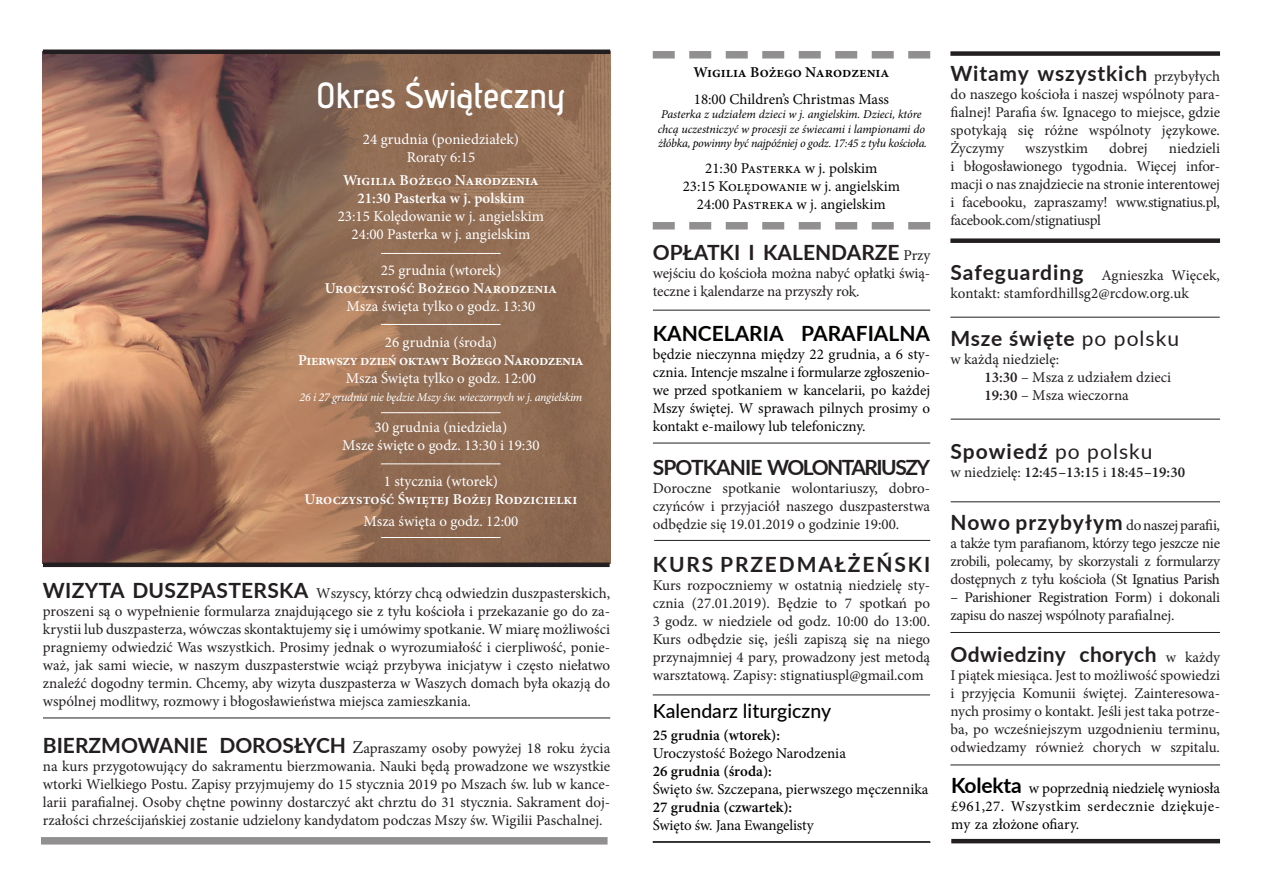
<style>
.page{position:relative;width:1263px;height:893px;background:#fff}
.page>*{position:absolute;margin:0;border:0;box-sizing:border-box;transform-origin:0 0}
.t1{font:36px "advent Bd 2";color:#fff}
.t2{font:700 21px "Lato";letter-spacing:.035em;color:#231f20}
.t3{font:700 21px "Lato";letter-spacing:-.07em;color:#231f20}
.t4{font:700 21px "Lato";color:#231f20}
.t5{font:700 21px "Lato";color:#040503}
.t6{font:700 21px "Lato";letter-spacing:.09em;color:#231f20}
.t7{font:500 19.5px "Lato";color:#040503}
.t8{font:15px/18px "Minion Pro";letter-spacing:-.005em;color:#231f20;text-align:justify}
.t9{font:15px/18px "Minion Pro";color:#040503}
.t10{font:15px "Minion Pro";color:#fff}
.t11{font:600 15px/18px "Minion Pro";letter-spacing:-.005em;color:#fff;text-align:center}
.t12{font:15px/18px "Minion Pro";letter-spacing:-.005em;color:#000;text-align:justify}
.t13{font:15px/18px "Minion Pro";letter-spacing:-.025em;color:#231f20}
.t14{font:600 15px "Minion Pro";color:#040503}
.t15{font:600 15px "Minion Pro";letter-spacing:-.03em;color:#fff}
.t16{font:600 15px "Minion Pro";color:#231f20}
.t17{font:italic 12px/14.4px "Minion Pro";letter-spacing:-.01em;color:#040503}
.t18{font:italic 12px "Minion Pro";letter-spacing:-.025em;color:#fff}
.s1{font-weight:400}
.s2{font-family:"Lato";font-weight:700;font-size:21px}
.s3{font-size:18px}
.s4{font-family:"Minion Pro";font-weight:400;font-size:15px}
.s5{font-weight:600}
.s6{font-weight:500}
</style>
<div class="page">
<hr style="left:951px;top:839px;width:269px;height:4px;background:#231f20">
<div style="left:950px;top:238px;width:270px;height:5px;background:#231f20"></div>
<hr style="left:951px;top:419px;width:269px;height:1px;background:#231f20">
<div style="left:950px;top:51px;width:270px;height:5px;background:#231f20"></div>
<hr style="left:950px;top:632px;width:270px;height:1px;background:#231f20">
<hr style="left:951px;top:501px;width:269px;height:1px;background:#231f20">
<hr style="left:950px;top:764px;width:270px;height:1px;background:#231f20">
<hr style="left:653px;top:443px;width:277px;height:1px;background:#231f20">
<hr style="left:653px;top:842px;width:277px;height:1px;background:#231f20">
<div style="left:41px;top:837px;width:566px;height:8px;background:#918f8f"></div>
<img style="left:43px;top:54px;width:567px;height:509px">
<hr style="left:43px;top:50px;width:567px;height:4px;background:#231f20">
<hr style="left:381px;top:253px;width:120px;height:1px;background:#fff">
<hr style="left:381px;top:463px;width:120px;height:1px;background:#fff">
<hr style="left:381px;top:412px;width:120px;height:1px;background:#fff">
<hr style="left:381px;top:537px;width:120px;height:1px;background:#fff">
<hr style="left:43px;top:563px;width:567px;height:4px;background:#231f20">
<hr style="left:43px;top:718px;width:567px;height:1px;background:#231f20">
<hr style="left:381px;top:324px;width:120px;height:1px;background:#fff">
<hr style="left:653px;top:694px;width:277px;height:1px;background:#231f20">
<hr style="left:654px;top:540px;width:276px;height:1px;background:#231f20">
<hr style="left:653px;top:841px;width:277px;height:1px;background:#231f20">
<hr style="left:653px;top:310px;width:277px;height:1px;background:#231f20">
<svg style="left:653px;top:222px;width:277px;height:8px"></svg>
<svg style="left:653px;top:51px;width:277px;height:8px"></svg>
<hr style="left:950px;top:317px;width:270px;height:1px;background:#231f20">
<p class="t1" style="left:316px;top:73px;width:251px">Okres Świąteczny</p>
<p class="t10" style="left:363px;top:130px;width:157px">24 grudnia (poniedziałek)</p>
<p class="t10" style="left:407px;top:148px;width:70px">Roraty 6:15</p>
<p class="t11" style="left:343px;top:171px;width:197px">Wigilia Bożego Narodzenia</p>
<p class="t11" style="left:357px;top:189px;width:169px">21:30 Pasterka w j. polskim</p>
<p class="t10" style="left:338px;top:206px;width:208px">23:15 Kolędowanie w j. angielskim</p>
<p class="t10" style="left:352px;top:224px;width:180px">24:00 Pasterka w j. angielskim</p>
<p class="t11" style="left:325px;top:261px;width:234px"><span class="s1">25 grudnia (wtorek)<br></span>Uroczystość Bożego Narodzenia</p>
<p class="t10" style="left:346px;top:296px;width:190px">Msza święta tylko o godz. 13:30</p>
<p class="t10" style="left:385px;top:332px;width:114px">26 grudnia (środa)</p>
<p class="t15" style="left:298px;top:350px;width:287px">Pierwszy dzień oktawy Bożego Narodzenia</p>
<p class="t10" style="left:346px;top:368px;width:192px">Msza Święta tylko o godz. 12:00</p>
<p class="t18" style="left:300px;top:389px;width:284px">26 i 27 grudnia nie będzie Mszy św. wieczornych w j. angielskim</p>
<p class="t10" style="left:375px;top:417px;width:134px">30 grudnia (niedziela)</p>
<p class="t10" style="left:342px;top:435px;width:199px">Msze święte o godz. 13:30 i 19:30</p>
<p class="t10" style="left:384px;top:471px;width:116px">1 stycznia (wtorek)</p>
<p class="t11" style="left:305px;top:490px;width:274px">Uroczystość Świętej Bożej Rodzicielki</p>
<p class="t10" style="left:363px;top:511px;width:157px">Msza święta o godz. 12:00</p>
<p class="t8" style="left:43px;top:584px;width:569px"><span class="s2">WIZYTA DUSZPASTERSKA</span> Wszyscy, którzy chcą odwiedzin duszpasterskich, proszeni są o wypełnienie formularza znajdującego sie z tyłu kościoła i przekazanie go do za&shy;krystii lub duszpasterza, wówczas skontaktujemy się i umówimy spotkanie. W miarę możliwości pragniemy odwiedzić Was wszystkich. Prosimy jednak o wyrozumiałość i cierpliwość, ponie&shy;waż, jak sami wiecie, w naszym duszpasterstwie wciąż przybywa inicjatyw i często niełatwo znaleźć dogodny termin. Chcemy, aby wizyta duszpasterza w Waszych domach była okazją do wspólnej modlitwy, rozmowy i błogosławieństwa miejsca zamieszkania.</p>
<p class="t8" style="left:43px;top:739px;width:569px"><span class="s2">BIERZMOWANIE DOROSŁYCH</span> <span class="s3">Z</span>apraszamy osoby powyżej 18 roku życia na kurs przygotowujący do sakramentu bierzmowania. Nauki będą prowadzone we wszystkie wtorki Wielkiego Postu. Zapisy przyjmujemy do 15 stycznia 2019 po Mszach św. lub w kance&shy;larii parafialnej. Osoby chętne powinny dostarczyć akt chrztu do 31 stycznia. Sakrament doj&shy;rzałości chrześcijańskiej zostanie udzielony kandydatom podczas Mszy św. Wigilii Paschalnej.</p>
<p class="t14" style="left:693px;top:62px;width:197px">Wigilia Bożego Narodzenia</p>
<p class="t9" style="left:694px;top:90px;width:197px">18:00 Children’s Christmas Mass</p>
<p class="t17" style="left:658px;top:107px;width:271px">Pasterka z udziałem dzieci w j. angielskim. Dzieci, które chcą uczestniczyć w procesji ze świecami i lampionami do żłóbka, powinny być najpóźniej o godz. 17:45 z tyłu kościoła.</p>
<p class="t9" style="left:705px;top:160px;width:174px">21:30 Pasterka w j. polskim</p>
<p class="t9" style="left:683px;top:178px;width:219px">23:15 Kolędowanie w j. angielskim</p>
<p class="t9" style="left:697px;top:196px;width:190px">24:00 Pastreka w j. angielskim</p>
<p class="t4" style="left:653px;top:237px;width:279px">OPŁATKI I KALENDARZE <span class="s4">Przy</span></p>
<p class="t8" style="left:653px;top:264px;width:279px">wejściu do kościoła można nabyć opłatki świą&shy;teczne i kalendarze na przyszły rok.</p>
<p class="t5" style="left:653px;top:318px;width:279px">KANCELARIA PARAFIALNA</p>
<p class="t9" style="left:653px;top:345px;width:279px;text-align:justify">będzie nieczynna między 22 grudnia, a 6 sty&shy;cznia. Intencje mszalne i formularze zgłoszenio&shy;we przed spotkaniem w kancelarii, po każdej Mszy świętej. W sprawach pilnych prosimy o kontakt e-mailowy lub telefoniczny.</p>
<p class="t3" style="left:653px;top:452px;width:279px">SPOTKANIE WOLONTARIUSZY</p>
<p class="t8" style="left:653px;top:479px;width:279px">Doroczne spotkanie wolontariuszy, dobro&shy;czyńców i przyjaciół naszego duszpasterstwa odbędzie się 19.01.2019 o godzinie 19:00.</p>
<p class="t6" style="left:653px;top:548px;width:279px">KURS PRZEDMAŁŻEŃSKI</p>
<p class="t8" style="left:653px;top:576px;width:279px">Kurs rozpoczniemy w ostatnią niedzielę sty&shy;cznia (27.01.2019). Będzie to 7 spotkań po 3 godz. w niedziele od godz. 10:00 do 13:00.<br>Kurs odbędzie się, jeśli zapiszą się na niego przynajmniej 4 pary, prowadzony jest metodą warsztatową. Zapisy: stignatiuspl@gmail.com</p>
<p class="t7" style="left:653px;top:697px;width:180px">Kalendarz liturgiczny</p>
<p class="t9" style="left:653px;top:726px;width:195px"><span class="s5">25 grudnia (wtorek):<br></span>Uroczystość Bożego Narodzenia</p>
<p class="t9" style="left:653px;top:762px;width:277px"><span class="s5">26 grudnia (środa):<br></span>Święto św. Szczepana, pierwszego męczennika</p>
<p class="t14" style="left:653px;top:797px;width:141px">27 grudnia (czwartek):</p>
<p class="t9" style="left:653px;top:816px;width:163px">Święto św. Jana Ewangelisty</p>
<p class="t2" style="left:950px;top:58px;width:271px">Witamy wszystkich <span class="s4">przybyłych</span></p>
<p class="t8" style="left:950px;top:85px;width:271px">do naszego kościoła i naszej wspólnoty para&shy;fialnej! Parafia św. Ignacego to miejsce, gdzie spotykają się różne wspólnoty językowe.<br>Życzymy</p>
<p class="t8" style="left:950px;top:139px;width:271px;text-indent:219px">niedzieli i błogosławionego tygodnia. Więcej infor&shy;macji o nas znajdziecie na stronie interentowej i facebooku, zapraszamy! www.stignatius.pl, facebook.com/stignatiuspl</p>
<p class="t8" style="left:1025px;top:139px;width:64px">wszystkim</p>
<p class="t8" style="left:1109px;top:139px;width:40px">dobrej</p>
<p class="t8" style="left:950px;top:266px;width:271px"><span class="s2">Safeguarding</span> Agnieszka Więcek, kontakt: stamfordhillsg2@rcdow.org.uk</p>
<p class="t2" style="left:950px;top:323px;width:230px">Msze święte <span class="s1">po polsku</span></p>
<p class="t8" style="left:950px;top:351px;width:110px">w każdą niedzielę:</p>
<p class="t8" style="left:984px;top:369px;width:188px"><span class="s5">13:30</span> – Msza z udziałem dzieci</p>
<p class="t8" style="left:984px;top:387px;width:146px"><span class="s5">19:30</span> – Msza wieczorna</p>
<p class="t2" style="left:950px;top:436px;width:204px">Spowiedź <span class="s1">po polsku</span></p>
<p class="t16" style="left:950px;top:462px;width:236px"><span class="s1">w niedzielę:</span> 12:45–13:15 <span class="s1">i</span> 18:45–19:30</p>
<p class="t8" style="left:950px;top:516px;width:271px"><span class="s2">Nowo przybyłym</span> do naszej parafii, a także tym parafianom, którzy tego jeszcze nie zrobili, polecamy, by skorzystali z formularzy dostępnych z tyłu kościoła (<span class="s6">St Ignatius Parish</span></p>
<p class="t13" style="left:950px;top:588px;width:271px"><span class="s6">– Parishioner Registration Form</span>) i dokonali zapisu do naszej wspólnoty parafialnej.</p>
<p class="t2" style="left:950px;top:639px;width:271px">Odwiedziny chorych <span class="s4">w każdy</span></p>
<p class="t8" style="left:950px;top:666px;width:271px">I piątek miesiąca. Jest to możliwość spowiedzi i przyjęcia Komunii świętej. Zainteresowa&shy;nych prosimy o kontakt. Jeśli jest taka potrze&shy;ba, po wcześniejszym uzgodnieniu terminu, odwiedzamy również chorych w szpitalu.</p>
<p class="t12" style="left:951px;top:779px;width:270px"><span class="s2">Kolekta</span> w poprzednią niedzielę wyniosła £961,27. Wszystkim serdecznie dziękuje&shy;my za złożone ofiary.</p>
</div>
